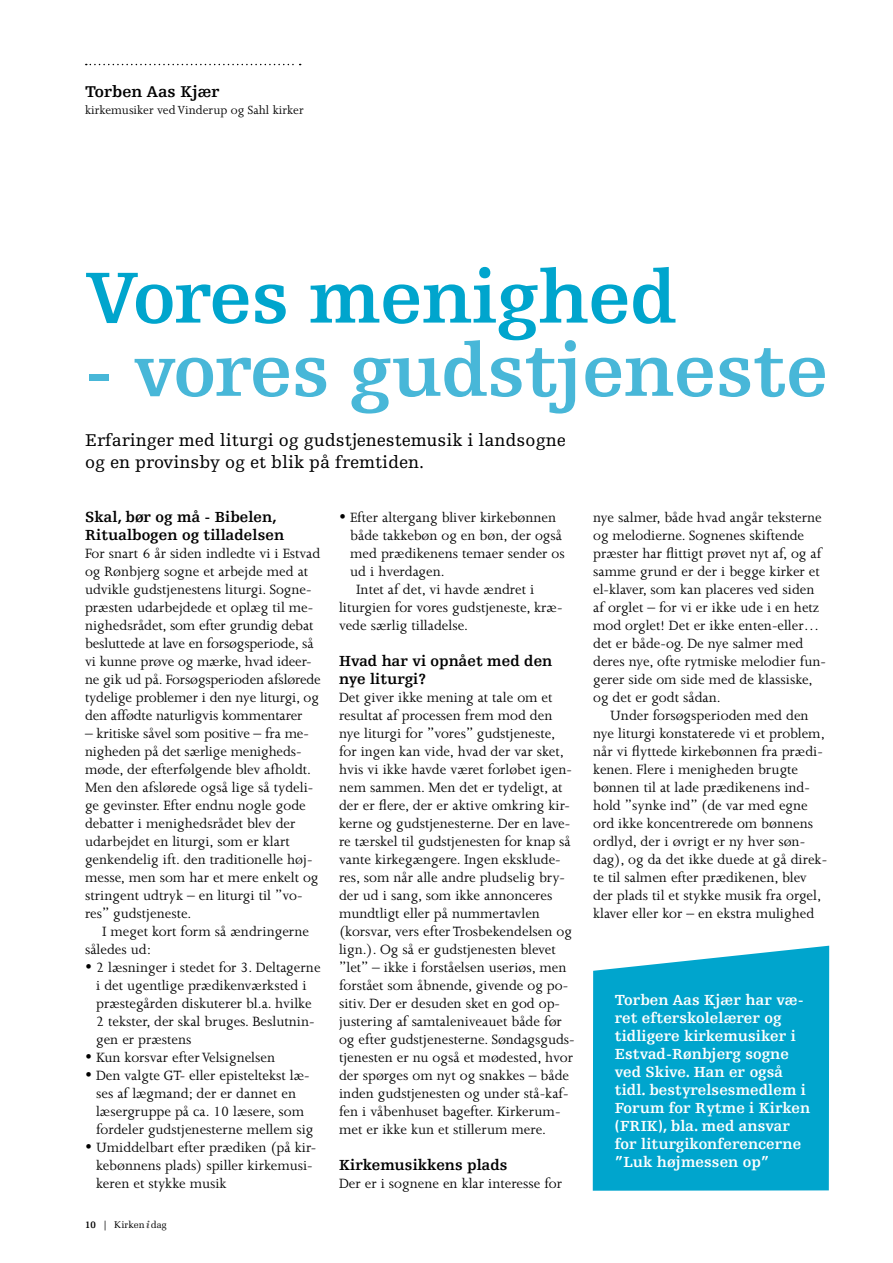
<style>
.page{position:relative;width:893px;height:1263px;background:#fff}
.page>*{position:absolute;margin:0;border:0;box-sizing:border-box;transform-origin:0 0}
.t1{font:700 76.2px "Egyptienne F";letter-spacing:-.01em;color:#48b7d8}
.t2{font:700 76.2px "Egyptienne F";letter-spacing:-.01em;color:#00a5cd}
.t3{font:18px/22.5px "Egyptienne F";color:#000}
.t4{font:700 16.5px "Egyptienne F";color:#000}
.t5{font:15.45px/18px "Joanna";color:#000}
.t6{font:700 15.45px/18px "Egyptienne F";color:#fff}
.t7{font:700 15.45px/18px "Egyptienne F";color:#000}
.t8{font:13.5px "Joanna";color:#000}
.t9{font:9.75px "Melior";color:#000}
.s1{font-family:"Egyptienne F";font-weight:700}
.s2{font-family:"Egyptienne F"}
.s3{font-family:"Georgia";font-weight:700;font-style:italic;color:#575756}
</style>
<div class="page">
<div style="left:593px;top:946px;width:236px;height:245px;background:#00a5cd"></div>
<svg style="left:86px;top:64px;width:215px;height:1px"></svg>
<p class="t4" style="left:85px;top:82px;width:136px">Torben Aas Kjær</p>
<p class="t8" style="left:85px;top:103px;width:220px">kirkemusiker ved Vinderup og Sahl kirker</p>
<h1 class="t2" style="left:84px;top:256px;width:594px">Vores menighed</h1>
<h1 class="t1" style="left:84px;top:329px;width:746px">- vores gudstjeneste</h1>
<p class="t3" style="left:85px;top:429px;width:482px">Erfaringer med liturgi og gudstjenestemusik i landsogne og en provinsby og et blik på fremtiden.</p>
<p class="t7" style="left:85px;top:508px;width:201px">Skal, bør og må - Bibelen,<br>Ritualbogen og tilladelsen</p>
<p class="t5" style="left:85px;top:544px;width:237px">For snart 6 år siden indledte vi i Estvad og Rønbjerg sogne et arbejde med at udvikle gudstjenestens liturgi. Sogne&shy;præsten udarbejdede et oplæg til me&shy;nighedsrådet, som efter grundig debat besluttede at lave en forsøgsperiode, så vi kunne prøve og mærke, hvad ideer&shy;ne gik ud på. Forsøgsperioden afslørede tydelige problemer i den nye liturgi, og den affødte naturligvis kommentarer</p>
<p class="t5" style="left:85px;top:724px;width:235px">– kritiske såvel som positive – fra me&shy;nigheden på det særlige menigheds&shy;møde, der efterfølgende blev afholdt.<br>Men den afslørede også lige så tydeli&shy;ge gevinster. Efter endnu nogle gode debatter i menighedsrådet blev der udarbejdet en liturgi, som er klart genkendelig ift. den traditionelle høj&shy;messe, men som har et mere enkelt og stringent udtryk – en liturgi til ”vo&shy;res” gudstjeneste.</p>
<p class="t5" style="left:85px;top:922px;width:226px;text-indent:17px">I meget kort form så ændringerne således ud:</p>
<p class="t5" style="left:96px;top:958px;width:226px;text-indent:-11px">• 2 læsninger i stedet for 3. Deltagerne i det ugentlige prædikenværksted i præstegården diskuterer bl.a. hvilke 2 tekster, der skal bruges. Beslutnin&shy;gen er præstens</p>
<p class="t5" style="left:85px;top:1048px;width:192px">• Kun korsvar efter Velsignelsen</p>
<p class="t5" style="left:96px;top:1066px;width:219px;text-indent:-11px">• Den valgte GT- eller episteltekst læ&shy;ses af lægmand; der er dannet en læsergruppe på ca. 10 læsere, som fordeler gudstjenesterne mellem sig</p>
<p class="t5" style="left:96px;top:1138px;width:222px;text-indent:-11px">• Umiddelbart efter prædiken (på kir&shy;kebønnens plads) spiller kirkemusi&shy;keren et stykke musik</p>
<p class="t9" style="left:85px;top:1218px;width:83px"><span class="s1">10</span> <span class="s2">|</span> Kirken <span class="s3">i</span> dag</p>
<p class="t5" style="left:339px;top:508px;width:219px">• Efter altergang bliver kirkebønnen</p>
<p class="t5" style="left:350px;top:526px;width:213px">både takkebøn og en bøn, der også</p>
<p class="t5" style="left:350px;top:544px;width:216px">med prædikenens temaer sender os</p>
<p class="t5" style="left:350px;top:562px;width:96px">ud i hverdagen.</p>
<p class="t5" style="left:356px;top:580px;width:180px">Intet af det, vi havde ændret i</p>
<p class="t5" style="left:339px;top:598px;width:225px">liturgien for vores gudstjeneste, kræ-</p>
<p class="t5" style="left:339px;top:616px;width:130px">vede særlig tilladelse.</p>
<p class="t7" style="left:339px;top:652px;width:215px">Hvad har vi opnået med den nye liturgi?</p>
<p class="t5" style="left:339px;top:688px;width:237px">Det giver ikke mening at tale om et resultat af processen frem mod den nye liturgi for ”vores” gudstjeneste, for ingen kan vide, hvad der var sket, hvis vi ikke havde været forløbet igen&shy;nem sammen. Men det er tydeligt, at der er flere, der er aktive omkring kir&shy;kerne og gudstjenesterne. Der en lave&shy;re tærskel til gudstjenesten for knap så vante kirkegængere. Ingen eksklude&shy;res, som når alle andre pludselig bry&shy;der ud i sang, som ikke annonceres mundtligt eller på nummertavlen (korsvar, vers efter Trosbekendelsen og lign.). Og så er gudstjenesten blevet ”let” – ikke i forståelsen useriøs, men forstået som åbnende, givende og po&shy;sitiv. Der er desuden sket en god op&shy;justering af samtaleniveauet både før og efter gudstjenesterne. Søndagsguds&shy;tjenesten er nu også et mødested, hvor der spørges om nyt og snakkes – både inden gudstjenesten og under stå-kaf&shy;fen i våbenhuset bagefter. Kirkerum&shy;met er ikke kun et stillerum mere.</p>
<p class="t7" style="left:339px;top:1156px;width:170px">Kirkemusikkens plads</p>
<p class="t5" style="left:339px;top:1174px;width:224px">Der er i sognene en klar interesse for</p>
<p class="t5" style="left:593px;top:508px;width:234px">nye salmer, både hvad angår teksterne og melodierne. Sognenes skiftende præster har flittigt prøvet nyt af, og af samme grund er der i begge kirker et el-klaver, som kan placeres ved siden af orglet – for vi er ikke ude i en hetz mod orglet! Det er ikke enten-eller… det er både-og. De nye salmer med deres nye, ofte rytmiske melodier fun&shy;gerer side om side med de klassiske, og det er godt sådan.</p>
<p class="t5" style="left:593px;top:706px;width:235px;text-indent:17px">Under forsøgsperioden med den nye liturgi konstaterede vi et problem, når vi flyttede kirkebønnen fra prædi&shy;kenen. Flere i menigheden brugte bønnen til at lade prædikenens ind&shy;hold ”synke ind” (de var med egne ord ikke koncentrerede om bønnens ordlyd, der i øvrigt er ny hver søn&shy;dag), og da det ikke duede at gå direk&shy;te til salmen efter prædikenen, blev der plads til et stykke musik fra orgel, klaver eller kor – en ekstra mulighed</p>
<p class="t6" style="left:615px;top:991px;width:197px">Torben Aas Kjær har væ&shy;ret efterskolelærer og tidligere kirkemusiker i<br>Estvad-Rønbjerg sogne ved Skive. Han er også tidl. bestyrelsesmedlem i<br>Forum for Rytme i Kirken (FRIK), bla. med ansvar for liturgikonferencerne ”Luk højmessen op”</p>
</div>
